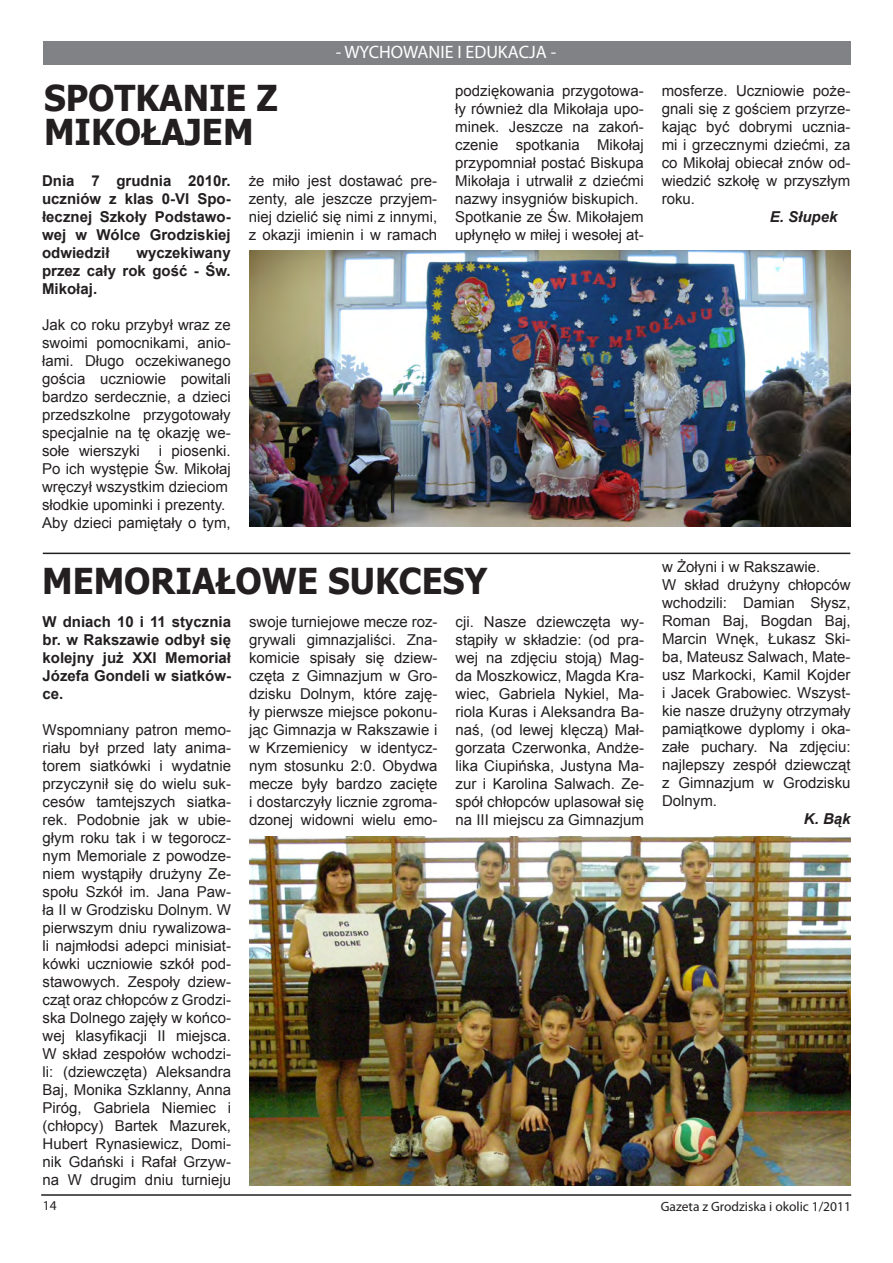
<style>
.page{position:relative;width:893px;height:1263px;background:#fff}
.page>*{position:absolute;margin:0;border:0;box-sizing:border-box;transform-origin:0 0}
.Normalny__Web{font:700 35.7px/34.2px "Tahoma";color:#231f20;scale:.96 1}
.t1{font:18px "Myriad Pro";color:#fff}
.Normalny__Web-2{font:15px/18px "Arial";color:#231f20;text-align:justify}
.Normalny__Web-3{font:700 15px/18px "Arial";color:#231f20;text-align:justify}
.Normalny__Web-4{font:italic 700 15px "Arial";color:#231f20}
.t2{font:13.5px "Myriad Pro";color:#231f20}
</style>
<div class="page">
<div style="left:43px;top:42px;width:807px;height:23px;background:#808285"></div>
<hr style="left:41px;top:1194px;width:810px;height:2px;background:#231f20">
<hr style="left:43px;top:553px;width:807px;height:1px;background:#231f20">
<img style="left:249px;top:837px;width:601px;height:349px">
<img style="left:249px;top:251px;width:601px;height:275px">
<p class="t1" style="left:336px;top:41px;width:222px">- WYCHOWANIE I EDUKACJA -</p>
<p class="Normalny__Web" style="left:44px;top:78px;width:245px">SPOTKANIE Z<br>MIKOŁAJEM</p>
<p class="Normalny__Web-3" style="left:42px;top:172px;width:190px">Dnia 7 grudnia 2010r. uczniów z klas 0-VI Spo&shy;łecznej Szkoły Podstawo&shy;wej w Wólce Grodziskiej odwiedził</p>
<p class="Normalny__Web-3" style="left:42px;top:244px;width:190px;text-indent:94px">wyczekiwany przez cały rok gość - Św.<br>Mikołaj.</p>
<p class="Normalny__Web-2" style="left:42px;top:316px;width:190px">Jak co roku przybył wraz ze swoimi pomocnikami, anio&shy;łami. Długo oczekiwanego gościa uczniowie powitali bardzo serdecznie, a dzieci przedszkolne przygotowały specjalnie na tę okazję we&shy;sołe wierszyki</p>
<p class="Normalny__Web-2" style="left:42px;top:442px;width:190px;text-indent:117px">i piosenki.<br>Po ich występie Św. Mikołaj wręczył wszystkim dzieciom</p>
<p class="Normalny__Web-2" style="left:42px;top:496px;width:185px">słodkie upominki i prezenty.</p>
<p class="Normalny__Web-2" style="left:42px;top:514px;width:190px">Aby dzieci pamiętały o tym,</p>
<p class="Normalny__Web-2" style="left:249px;top:172px;width:190px">że miło jest dostawać pre&shy;zenty, ale jeszcze przyjem&shy;niej dzielić się nimi z innymi, z okazji imienin i w ramach</p>
<p class="Normalny__Web-2" style="left:455px;top:82px;width:190px">podziękowania przygotowa&shy;ły również dla Mikołaja upo&shy;minek. Jeszcze na zakoń&shy;czenie spotkania Mikołaj przypomniał postać Biskupa Mikołaja i utrwalił z dziećmi nazwy insygniów biskupich.</p>
<p class="Normalny__Web-2" style="left:455px;top:208px;width:190px">Spotkanie ze Św. Mikołajem upłynęło w miłej i wesołej at-</p>
<p class="Normalny__Web" style="left:42px;top:561px;width:465px">MEMORIAŁOWE SUKCESY</p>
<p class="Normalny__Web-3" style="left:43px;top:613px;width:190px">W dniach 10 i 11 stycznia br. w Rakszawie odbył się kolejny już XXI Memoriał Józefa Gondeli w siatków&shy;ce.</p>
<p class="Normalny__Web-2" style="left:43px;top:721px;width:190px">Wspomniany patron memo&shy;riału był przed laty anima&shy;torem siatkówki i wydatnie przyczynił się do wielu suk&shy;cesów tamtejszych siatka&shy;rek. Podobnie jak w ubie&shy;głym roku tak i w tegorocz&shy;nym Memoriale z powodze&shy;niem wystąpiły drużyny Ze&shy;społu Szkół im. Jana Paw&shy;ła II w Grodzisku Dolnym. W pierwszym dniu rywalizowa&shy;li najmłodsi adepci minisiat&shy;kówki uczniowie szkół pod&shy;stawowych. Zespoły dziew&shy;cząt oraz chłopców z Grodzi&shy;ska Dolnego zajęły w końco&shy;wej klasyfikacji II miejsca.<br>W skład zespołów wchodzi&shy;li: (dziewczęta) Aleksandra Baj, Monika Szklanny, Anna Piróg, Gabriela Niemiec i (chłopcy) Bartek Mazurek, Hubert Rynasiewicz, Domi&shy;nik Gdański i Rafał Grzyw&shy;na W drugim dniu turnieju</p>
<p class="Normalny__Web-2" style="left:249px;top:613px;width:190px">swoje turniejowe mecze roz&shy;grywali gimnazjaliści. Zna&shy;komicie spisały się dziew&shy;częta z Gimnazjum w Gro&shy;dzisku Dolnym, które zaję&shy;ły pierwsze miejsce pokonu&shy;jąc Gimnazja w Rakszawie i w Krzemienicy w identycz&shy;nym stosunku 2:0. Obydwa mecze były bardzo zacięte i dostarczyły licznie zgroma&shy;dzonej widowni wielu emo-</p>
<p class="Normalny__Web-2" style="left:456px;top:613px;width:190px">cji. Nasze dziewczęta wy&shy;stąpiły w składzie: (od pra&shy;wej na zdjęciu stoją) Mag&shy;da Moszkowicz, Magda Kra&shy;wiec, Gabriela Nykiel, Ma&shy;riola Kuras i Aleksandra Ba&shy;naś, (od lewej klęczą) Mał&shy;gorzata Czerwonka, Andże&shy;lika Ciupińska, Justyna Ma&shy;zur i Karolina Salwach. Ze&shy;spół chłopców uplasował się na III miejscu za Gimnazjum</p>
<p class="Normalny__Web-2" style="left:662px;top:82px;width:190px">mosferze. Uczniowie poże&shy;gnali się z gościem przyrze&shy;kając być dobrymi ucznia&shy;mi i grzecznymi dziećmi, za co Mikołaj obiecał znów od&shy;wiedzić szkołę w przyszłym roku.</p>
<p class="Normalny__Web-4" style="left:770px;top:207px;width:69px">E. Słupek</p>
<p class="Normalny__Web-2" style="left:662px;top:558px;width:160px">w Żołyni i w Rakszawie.</p>
<p class="Normalny__Web-2" style="left:662px;top:576px;width:190px">W skład drużyny chłopców wchodzili: Damian Słysz, Roman Baj, Bogdan Baj, Marcin Wnęk, Łukasz Ski&shy;ba, Mateusz Salwach, Mate&shy;usz Markocki, Kamil Kojder i Jacek Grabowiec. Wszyst&shy;kie nasze drużyny otrzymały pamiątkowe dyplomy i oka&shy;załe puchary. Na zdjęciu: najlepszy zespół dziewcząt z Gimnazjum w Grodzisku Dolnym.</p>
<p class="Normalny__Web-4" style="left:804px;top:809px;width:48px">K. Bąk</p>
<p class="t2" style="left:43px;top:1197px;width:15px">14</p>
<p class="t2" style="left:661px;top:1198px;width:192px">Gazeta z Grodziska i okolic 1/2011</p>
</div>
